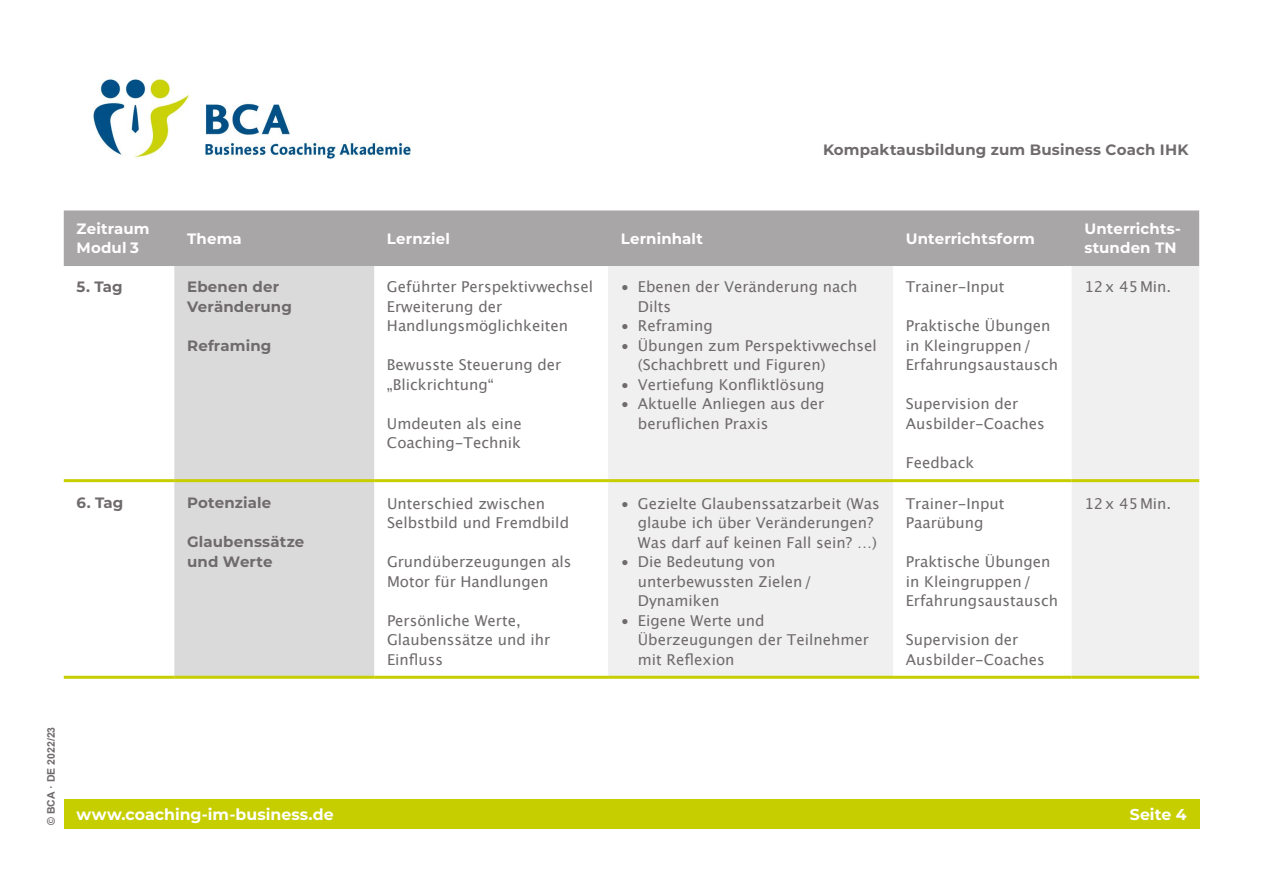
<style>
.page{position:relative;width:1263px;height:893px;background:#fff}
.page>*{position:absolute;margin:0;border:0;box-sizing:border-box;transform-origin:0 0}
.t1{font:700 15.75px "Montserrat";color:#fff}
.t2{font:15px/19.5px "Lucida Grande";color:#6f6b6d}
.t3{font:700 15px/19.5px "Montserrat";letter-spacing:.01em;color:#6f6b6d}
.t4{font:700 15px/19.5px "Montserrat";letter-spacing:.01em;color:#fff}
.t5{font:700 10.5px "Arial";color:#6f6b6d}
</style>
<div class="page">
<img style="left:93px;top:78px;width:318px;height:81px">
<div style="left:64px;top:799px;width:1135px;height:30px;background:#c6ce00"></div>
<div style="left:64px;top:210px;width:1135px;height:56px;background:#a9a6a7"></div>
<svg style="left:174px;top:266px;width:200px;height:410px;fill:#dbdadb"></svg>
<div style="left:608px;top:266px;width:285px;height:410px;background:#f1f0f0"></div>
<div style="left:1071px;top:266px;width:128px;height:410px;background:#f1f0f0"></div>
<hr style="left:64px;top:479px;width:110px;height:3px;background:#c6ce00">
<hr style="left:174px;top:479px;width:200px;height:3px;background:#c6ce00">
<hr style="left:374px;top:479px;width:234px;height:3px;background:#c6ce00">
<hr style="left:608px;top:479px;width:285px;height:3px;background:#c6ce00">
<hr style="left:893px;top:479px;width:178px;height:3px;background:#c6ce00">
<hr style="left:1071px;top:479px;width:128px;height:3px;background:#c6ce00">
<hr style="left:64px;top:676px;width:110px;height:3px;background:#c6ce00">
<hr style="left:174px;top:676px;width:200px;height:3px;background:#c6ce00">
<hr style="left:374px;top:676px;width:234px;height:3px;background:#c6ce00">
<hr style="left:608px;top:676px;width:285px;height:3px;background:#c6ce00">
<hr style="left:893px;top:676px;width:178px;height:3px;background:#c6ce00">
<hr style="left:1071px;top:676px;width:128px;height:3px;background:#c6ce00">
<div style="left:130px;top:238px;width:19px;height:15px;background:#a9a6a7"></div>
<p class="t3" style="left:823px;top:139px;width:367px">Kompaktausbildung zum Business Coach IHK</p>
<p class="t4" style="left:77px;top:218px;width:75px">Zeitraum<br>Modul 3</p>
<p class="t4" style="left:187px;top:228px;width:56px">Thema</p>
<p class="t4" style="left:387px;top:228px;width:64px">Lernziel</p>
<p class="t4" style="left:621px;top:228px;width:84px">Lerninhalt</p>
<p class="t4" style="left:906px;top:228px;width:131px">Unterrichtsform</p>
<p class="t4" style="left:1084px;top:218px;width:97px">Unterrichts&shy;stunden TN</p>
<p class="t3" style="left:77px;top:276px;width:48px">5. Tag</p>
<p class="t3" style="left:187px;top:276px;width:106px">Ebenen der<br>Veränderung</p>
<p class="t3" style="left:187px;top:335px;width:86px">Reframing</p>
<p class="t2" style="left:638px;top:277px;width:221px;text-indent:-17px">• Ebenen der Veränderung nach<br>Dilts</p>
<p class="t2" style="left:621px;top:316px;width:93px">• Reframing</p>
<p class="t2" style="left:638px;top:336px;width:240px;text-indent:-17px">• Übungen zum Perspektivwechsel (Schachbrett und Figuren)</p>
<p class="t2" style="left:621px;top:375px;width:205px">• Vertiefung Konfliktlösung</p>
<p class="t2" style="left:638px;top:394px;width:188px;text-indent:-17px">• Aktuelle Anliegen aus der beruflichen Praxis</p>
<p class="t2" style="left:387px;top:277px;width:208px">Geführter Perspektivwechsel<br>Erweiterung der<br>Handlungsmöglichkeiten</p>
<p class="t2" style="left:387px;top:355px;width:176px">Bewusste Steuerung der „Blickrichtung“</p>
<p class="t2" style="left:387px;top:414px;width:136px">Umdeuten als eine<br>Coaching-Technik</p>
<p class="t2" style="left:1084px;top:277px;width:88px">12x 45Min.</p>
<p class="t2" style="left:906px;top:277px;width:100px">Trainer-Input</p>
<p class="t2" style="left:906px;top:316px;width:154px">Praktische Übungen in Kleingruppen/<br>Erfahrungsaustausch</p>
<p class="t2" style="left:906px;top:394px;width:140px">Supervision der<br>Ausbilder-Coaches</p>
<p class="t2" style="left:906px;top:453px;width:70px">Feedback</p>
<p class="t3" style="left:77px;top:492px;width:48px">6. Tag</p>
<p class="t3" style="left:187px;top:492px;width:86px">Potenziale</p>
<p class="t3" style="left:187px;top:531px;width:119px">Glaubenssätze und Werte</p>
<p class="t2" style="left:387px;top:494px;width:184px">Unterschied zwischen<br>Selbstbild und Fremdbild</p>
<p class="t2" style="left:387px;top:552px;width:186px">Grundüberzeugungen als<br>Motor für Handlungen</p>
<p class="t2" style="left:387px;top:611px;width:165px">Persönliche Werte,<br>Glaubenssätze und ihr<br>Einfluss</p>
<p class="t2" style="left:638px;top:494px;width:243px;text-indent:-17px">• Gezielte Glaubenssatzarbeit (Was glaube ich über Veränderungen?<br>Was darf auf keinen Fall sein? …)</p>
<p class="t2" style="left:638px;top:552px;width:176px;text-indent:-17px">• Die Bedeutung von unterbewussten Zielen/<br>Dynamiken</p>
<p class="t2" style="left:638px;top:611px;width:232px;text-indent:-17px">• Eigene Werte und<br>Überzeugungen der Teilnehmer mit Reflexion</p>
<p class="t2" style="left:906px;top:494px;width:100px">Trainer-Input<br>Paarübung</p>
<p class="t2" style="left:906px;top:552px;width:154px">Praktische Übungen in Kleingruppen/<br>Erfahrungsaustausch</p>
<p class="t2" style="left:906px;top:630px;width:140px">Supervision der<br>Ausbilder-Coaches</p>
<p class="t2" style="left:1084px;top:494px;width:88px">12x 45Min.</p>
<p class="t5" style="left:44px;top:825px;width:100px;rotate:-90deg">© BCA · DE 2022/23</p>
<p class="t1" style="left:77px;top:803px;width:259px">www.coaching-im-business.de</p>
<p class="t1" style="left:1130px;top:803px;width:58px">Seite 4</p>
</div>
